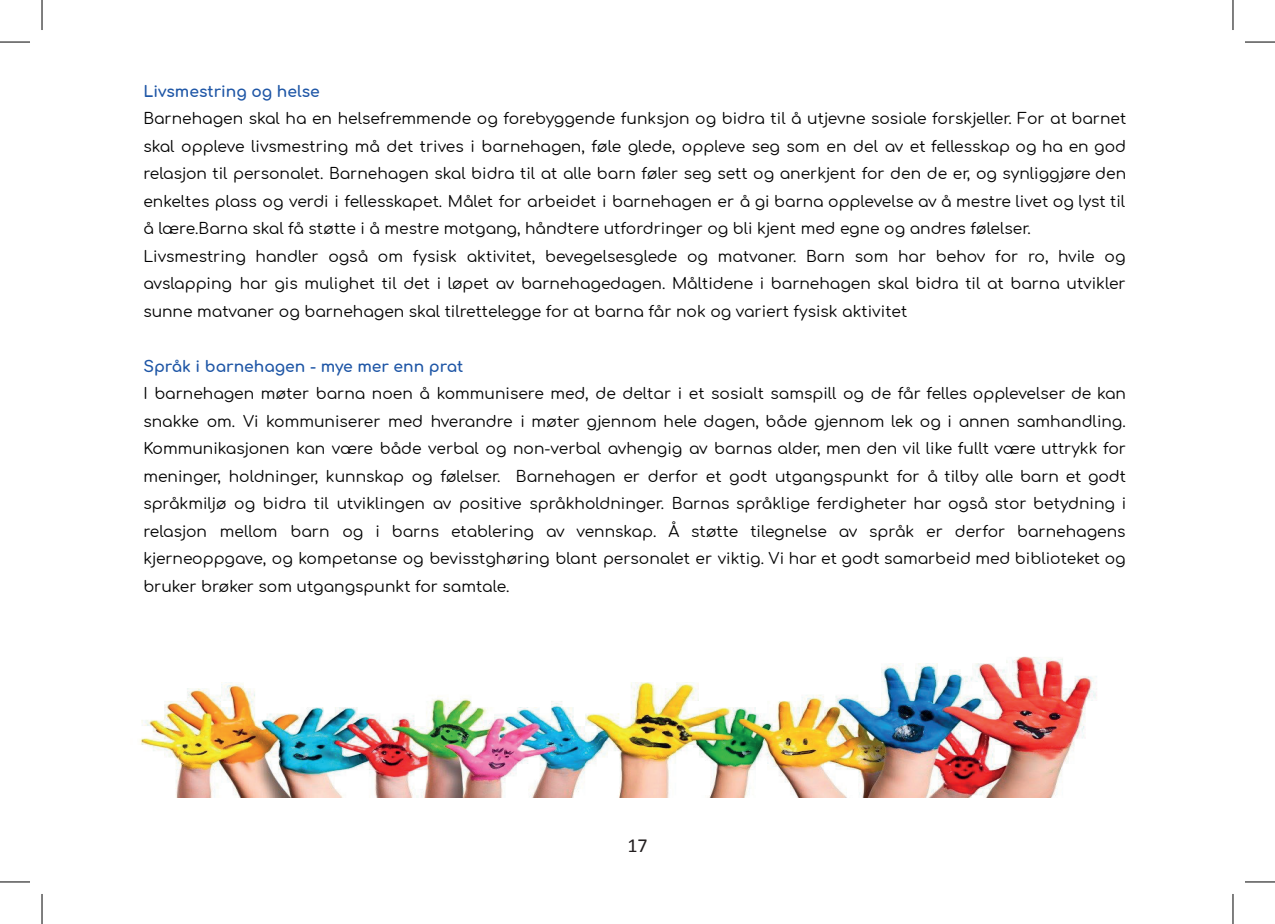
<style>
.page{position:relative;width:1275px;height:924px;background:#fff}
.page>*{position:absolute;margin:0;border:0;box-sizing:border-box;transform-origin:0 0}
.t1{font:20px "Calibri";color:#231f20}
.t2{font:15.4px/27.4px "Comfortaa";color:#000001}
.t3{font:700 15.4px "Comfortaa";color:#1e56a6}
</style>
<div class="page">
<img style="left:140px;top:656px;width:957px;height:141px">
<hr style="left:0;top:42px;width:30px;height:1px;background:#000">
<hr style="left:1245px;top:42px;width:30px;height:1px;background:#000">
<hr style="left:0;top:881px;width:30px;height:1px;background:#000">
<hr style="left:1245px;top:881px;width:30px;height:1px;background:#000">
<hr style="left:42px;top:0;width:1px;height:30px;background:#000">
<hr style="left:42px;top:893px;width:1px;height:30px;background:#000">
<hr style="left:1232px;top:0;width:1px;height:30px;background:#000">
<hr style="left:1232px;top:893px;width:1px;height:30px;background:#000">
<p class="t3" style="left:143px;top:77px;width:178px">Livsmestring og helse</p>
<p class="t2" style="left:143px;top:103px;width:984px">Barnehagen skal ha en helsefremmende og forebyggende funksjon og bidra til å utjevne sosiale forskjeller. For at barnet skal oppleve livsmestring må det trives i barnehagen, føle glede, oppleve seg som en del av et fellesskap og ha en god relasjon til personalet. Barnehagen skal bidra til at alle barn føler seg sett og anerkjent for den de er, og synliggjøre den enkeltes plass og verdi i fellesskapet. Målet for arbeidet i barnehagen er å gi barna opplevelse av å mestre livet og lyst til å lære.Barna skal få støtte i å mestre motgang, håndtere utfordringer og bli kjent med egne og andres følelser.<br>Livsmestring handler også om fysisk aktivitet, bevegelsesglede og matvaner. Barn som har behov for ro, hvile og avslapping har gis mulighet til det i løpet av barnehagedagen. Måltidene i barnehagen skal bidra til at barna utvikler sunne matvaner og barnehagen skal tilrettelegge for at barna får nok og variert fysisk aktivitet</p>
<p class="t3" style="left:143px;top:352px;width:321px">Språk i barnehagen - mye mer enn prat</p>
<p class="t2" style="left:143px;top:378px;width:984px;text-align:justify">I barnehagen møter barna noen å kommunisere med, de deltar i et sosialt samspill og de får felles opplevelser de kan snakke om. Vi kommuniserer med hverandre i møter gjennom hele dagen, både gjennom lek og i annen samhandling.<br>Kommunikasjonen kan være både verbal og non-verbal avhengig av barnas alder, men den vil like fullt være uttrykk for meninger, holdninger, kunnskap og følelser. Barnehagen er derfor et godt utgangspunkt for å tilby alle barn et godt språkmiljø og bidra til utviklingen av positive språkholdninger. Barnas språklige ferdigheter har også stor betydning i relasjon mellom barn og i barns etablering av vennskap. Å støtte tilegnelse av språk er derfor barnehagens kjerneoppgave, og kompetanse og bevisstghøring blant personalet er viktig. Vi har et godt samarbeid med biblioteket og bruker brøker som utgangspunkt for samtale.</p>
<p class="t1" style="left:627px;top:831px;width:22px">17</p>
</div>
